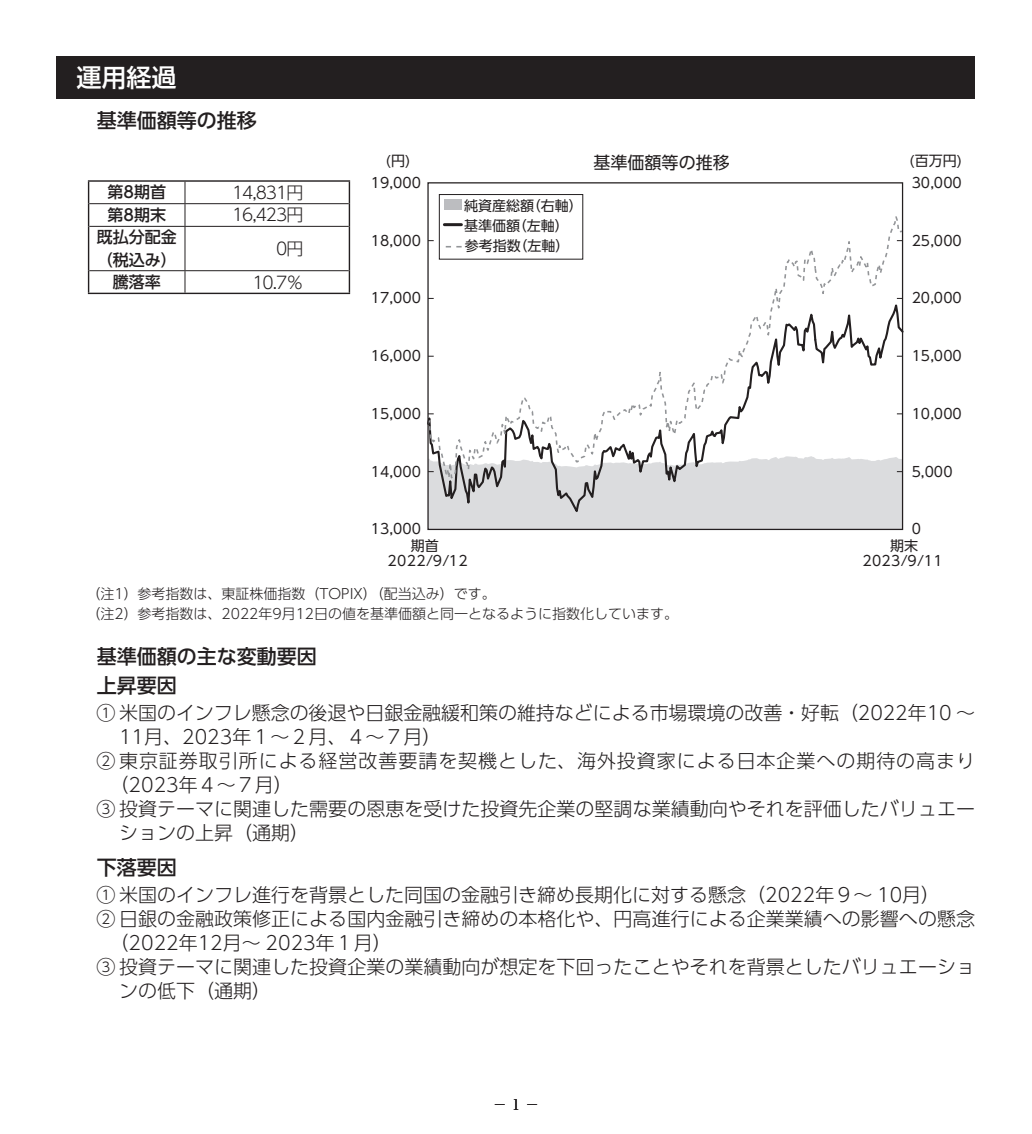
<style>
.page{position:relative;width:1032px;height:1134px;background:#fff}
.page>*{position:absolute;margin:0;border:0;box-sizing:border-box;transform-origin:0 0}
.t1{font:500 25px "UD Shin Go Pro";color:#fff}
.t2{font:500 20px/28.4px "UD Shin Go Pro";color:#231f20}
.t3{font:300 19px "UD Shin Go Pro";color:#231f20}
.t4{font:300 19px "UD Shin Go Pro";letter-spacing:.05em;color:#231f20}
.t5{font:300 17px "UD Shin Go Pro";letter-spacing:-.06em;color:#231f20}
.t6{font:17px "UD Shin Go Pro";color:#231f20}
.t7{font:500 16px/22.6px "UD Shin Go Pro";color:#231f20}
.t8{font:300 14.2px "UD Reimin Pro";color:#231f20}
.t9{font:14px/20px "UD Shin Go Pro";color:#231f20}
.t10{font:300 14px/19.8px "UD Shin Go Pro";color:#231f20}
</style>
<div class="page">
<div style="left:57px;top:57px;width:918px;height:42px;background:#231f20"></div>
<hr style="left:88px;top:180px;width:97px;height:2px;background:#231f20">
<hr style="left:185px;top:180px;width:165px;height:2px;background:#231f20">
<hr style="left:185px;top:203px;width:164px;height:1px;background:#231f20">
<hr style="left:185px;top:226px;width:164px;height:1px;background:#231f20">
<hr style="left:185px;top:270px;width:164px;height:1px;background:#231f20">
<hr style="left:88px;top:293px;width:97px;height:1px;background:#231f20">
<hr style="left:185px;top:293px;width:165px;height:1px;background:#231f20">
<svg style="left:349px;top:182px;width:1px;height:44px"></svg>
<hr style="left:349px;top:226px;width:1px;height:45px;background:#231f20">
<svg style="left:88px;top:181px;width:98px;height:112px"></svg>
<svg style="left:349px;top:271px;width:1px;height:22px"></svg>
<div style="left:429px;top:457px;width:472px;height:71px;background:#dbdcde"></div>
<div style="left:429px;top:490px;width:388px;height:33px;background:#dbdcde"></div>
<svg style="left:429px;top:242px;width:388px;height:248px"></svg>
<svg style="left:813px;top:211px;width:91px;height:170px"></svg>
<div style="left:439px;top:195px;width:144px;height:64px;background:#fff"></div>
<div style="left:439px;top:194px;width:144px;height:65px;border:1px solid #231f20"></div>
<div style="left:444px;top:200px;width:17px;height:10px;background:#bcbdc0"></div>
<hr style="left:444px;top:223px;width:17px;height:3px;background:#231f20">
<h1 class="t1" style="left:77px;top:58px;width:101px">運用経過</h1>
<p class="t2" style="left:57px;top:105px;width:202px">　　基準価額等の推移</p>
<p class="t7" style="left:107px;top:181px;width:60px">第8期首</p>
<p class="t5" style="left:232px;top:179px;width:73px">14,831円</p>
<p class="t7" style="left:107px;top:203px;width:60px">第8期末</p>
<p class="t5" style="left:232px;top:201px;width:73px">16,423円</p>
<p class="t7" style="left:97px;top:225px;width:81px">既払分配金（税込み）</p>
<p class="t5" style="left:276px;top:235px;width:29px">0円</p>
<p class="t7" style="left:113px;top:270px;width:49px">騰落率</p>
<p class="t5" style="left:252px;top:268px;width:52px">10.7％</p>
<p class="t9" style="left:386px;top:151px;width:26px">(円)</p>
<p class="t6" style="left:593px;top:149px;width:138px">基準価額等の推移</p>
<p class="t9" style="left:909px;top:151px;width:54px">(百万円)</p>
<p class="t9" style="left:371px;top:172px;width:52px">19,000</p>
<p class="t9" style="left:912px;top:172px;width:52px">30,000</p>
<p class="t9" style="left:371px;top:230px;width:52px">18,000</p>
<p class="t9" style="left:464px;top:195px;width:120px">純資産総額（右軸）基準価額（左軸）参考指数（左軸）</p>
<p class="t9" style="left:912px;top:230px;width:52px">25,000</p>
<p class="t9" style="left:371px;top:288px;width:52px">17,000</p>
<p class="t9" style="left:912px;top:288px;width:52px">20,000</p>
<p class="t9" style="left:371px;top:345px;width:52px">16,000</p>
<p class="t9" style="left:912px;top:345px;width:52px">15,000</p>
<p class="t9" style="left:371px;top:403px;width:52px">15,000</p>
<p class="t9" style="left:912px;top:403px;width:52px">10,000</p>
<p class="t9" style="left:371px;top:461px;width:52px">14,000</p>
<p class="t9" style="left:912px;top:461px;width:42px">5,000</p>
<p class="t9" style="left:371px;top:519px;width:52px">13,000</p>
<p class="t9" style="left:912px;top:519px;width:11px">0</p>
<p class="t9" style="left:411px;top:535px;width:29px">期首</p>
<p class="t9" style="left:890px;top:535px;width:29px">期末</p>
<p class="t9" style="left:388px;top:550px;width:82px">2022/9/12</p>
<p class="t9" style="left:862px;top:550px;width:82px">2023/9/11</p>
<p class="t10" style="left:87px;top:583px;width:593px">（注1）参考指数は、東証株価指数（TOPIX）（配当込み）です。<br>（注2）参考指数は、2022年9月12日の値を基準価額と同一となるように指数化しています。</p>
<p class="t2" style="left:57px;top:642px;width:262px">　　基準価額の主な変動要因　　上昇要因</p>
<p class="t3" style="left:96px;top:697px;width:880px">① 米国のインフレ懸念の後退や日銀金融緩和策の維持などによる市場環境の改善・好転（2022年10 ～</p>
<p class="t3" style="left:119px;top:721px;width:324px">11月、2023年１～２月、４～７月）</p>
<p class="t4" style="left:96px;top:745px;width:880px">② 東京証券取引所による経営改善要請を契機とした、海外投資家による日本企業への期待の高まり</p>
<p class="t3" style="left:110px;top:769px;width:185px">（2023年４～７月）</p>
<p class="t3" style="left:96px;top:793px;width:880px">③ 投資テーマに関連した需要の恩恵を受けた投資先企業の堅調な業績動向やそれを評価したバリュエー</p>
<p class="t3" style="left:119px;top:817px;width:191px">ションの上昇（通期）</p>
<p class="t2" style="left:57px;top:852px;width:121px">　　下落要因</p>
<p class="t3" style="left:96px;top:879px;width:845px">① 米国のインフレ進行を背景とした同国の金融引き締め長期化に対する懸念（2022年９～ 10月）</p>
<p class="t3" style="left:96px;top:903px;width:880px">② 日銀の金融政策修正による国内金融引き締めの本格化や、円高進行による企業業績への影響への懸念</p>
<p class="t3" style="left:110px;top:927px;width:284px">（2022年12月～ 2023年１月）</p>
<p class="t3" style="left:96px;top:951px;width:880px">③ 投資テーマに関連した投資企業の業績動向が想定を下回ったことやそれを背景としたバリュエーショ</p>
<p class="t3" style="left:119px;top:975px;width:153px">ンの低下（通期）</p>
<p class="t8" style="left:493px;top:1093px;width:48px">－ 1 －</p>
</div>
